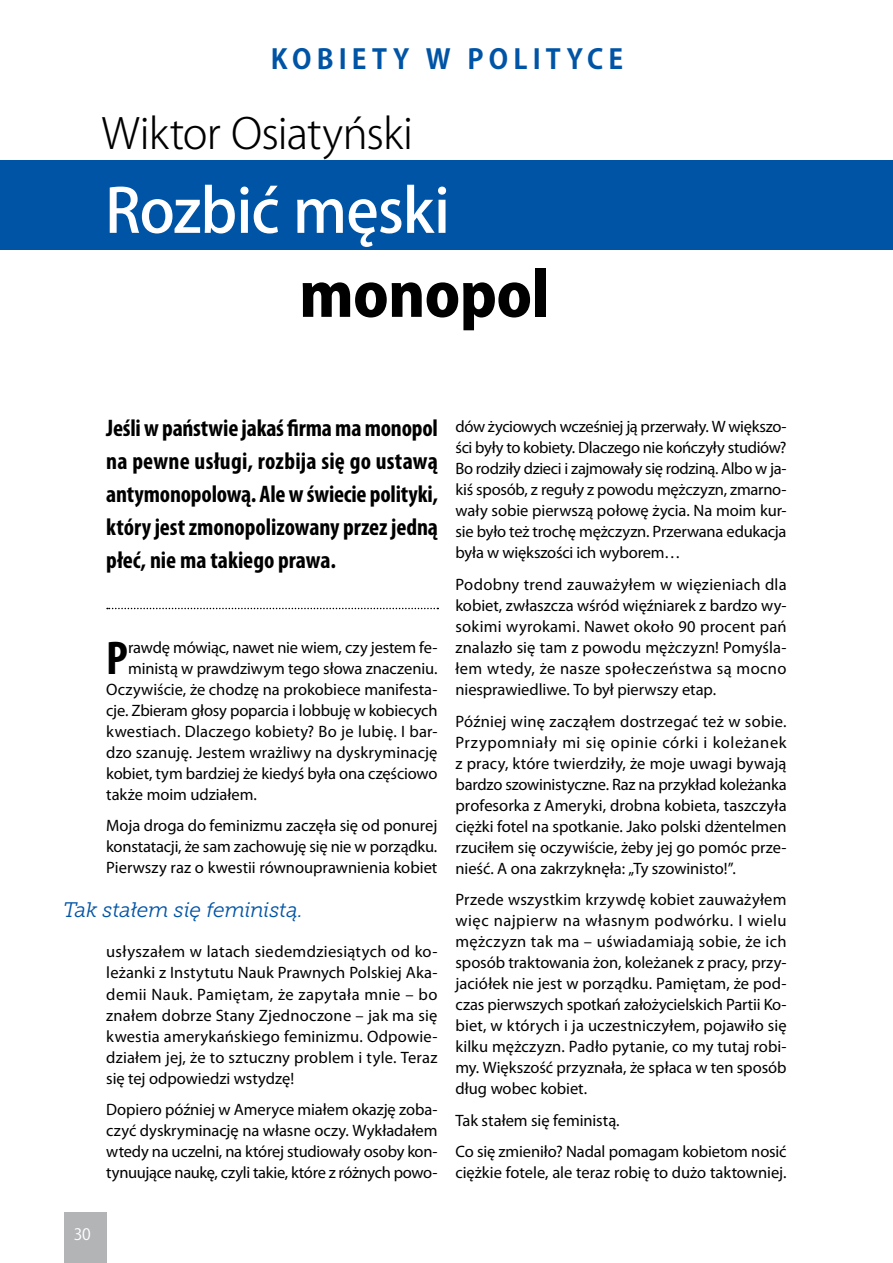
<style>
.page{position:relative;width:893px;height:1263px;background:#fff}
.page>*{position:absolute;margin:0;border:0;box-sizing:border-box;transform-origin:0 0}
.t1{font:500 60px "Koz Go Pr 6 N";letter-spacing:-.015em;color:#fff}
.t2{font:800 60px "Koz Go Pr 6 N";letter-spacing:-.01em;color:#000}
.t3{font:700 condensed 47.7px "Myriad Pro";color:#000}
.t4{font:300 42px "Koz Go Pr 6 N";letter-spacing:-.02em;color:#000}
.t5{font:700 27px "Koz Go Pr 6 N";letter-spacing:.19em;color:#0054a6}
.t6{font:700 condensed 24px/33px "Myriad Pro";color:#000;text-align:justify}
.t7{font:italic 21px "Museo Slab 300";letter-spacing:-.015em;color:#0054a6}
.t8{font:16.5px/21px "Myriad Pro";letter-spacing:-.005em;color:#000;text-align:justify}
.t9{font:16.5px "Myriad Pro";letter-spacing:.015em;color:#000}
.t10{font:15.6px "Koz Go Pr 6 N";color:#fff}
</style>
<div class="page">
<div style="left:64px;top:1212px;width:42px;height:51px;background:#b2b4b6"></div>
<svg style="left:107px;top:608px;width:331px;height:1px"></svg>
<div style="left:0;top:160px;width:893px;height:89px;background:#0054a6"></div>
<h3 class="t5" style="left:271px;top:44px;width:354px">KOBIETY W POLITYCE</h3>
<h3 class="t4" style="left:101px;top:110px;width:313px">Wiktor Osiatyński</h3>
<h1 class="t1" style="left:105px;top:177px;width:347px">Rozbić męski</h1>
<h1 class="t2" style="left:299px;top:261px;width:252px">monopol</h1>
<h3 class="t6" style="left:106px;top:411px;width:333px">Jeśli w państwie jakaś firma ma monopol na pewne usługi, rozbija się go ustawą antymonopolową. Ale w świecie polityki, który jest zmonopolizowany przez jedną płeć, nie ma takiego prawa.</h3>
<h2 class="t3" style="left:106px;top:628px;width:23px">P</h2>
<p class="t8" style="left:128px;top:637px;width:311px">rawdę mówiąc, nawet nie wiem, czy jestem fe-</p>
<p class="t8" style="left:128px;top:658px;width:311px">ministą w prawdziwym tego słowa znaczeniu.</p>
<p class="t8" style="left:106px;top:679px;width:333px">Oczywiście, że chodzę na prokobiece manifesta-</p>
<p class="t8" style="left:106px;top:700px;width:333px">cje. Zbieram głosy poparcia i lobbuję w kobiecych</p>
<p class="t9" style="left:106px;top:721px;width:333px">kwestiach. Dlaczego kobiety? Bo je lubię. I bar-</p>
<p class="t8" style="left:106px;top:742px;width:333px">dzo szanuję. Jestem wrażliwy na dyskryminację</p>
<p class="t8" style="left:106px;top:763px;width:333px">kobiet, tym bardziej że kiedyś była ona częściowo</p>
<p class="t8" style="left:106px;top:784px;width:152px">także moim udziałem.</p>
<p class="t8" style="left:106px;top:815px;width:333px">Moja droga do feminizmu zaczęła się od ponurej konstatacji, że sam zachowuję się nie w porządku.<br>Pierwszy raz o kwestii równouprawnienia kobiet</p>
<p class="t7" style="left:63px;top:898px;width:241px">Tak stałem się feministą.</p>
<p class="t8" style="left:106px;top:941px;width:333px">usłyszałem w latach siedemdziesiątych od ko&shy;leżanki z Instytutu Nauk Prawnych Polskiej Aka&shy;demii Nauk. Pamiętam, że zapytała mnie – bo znałem dobrze Stany Zjednoczone – jak ma się kwestia amerykańskiego feminizmu. Odpowie&shy;działem jej, że to sztuczny problem i tyle. Teraz się tej odpowiedzi wstydzę!</p>
<p class="t8" style="left:106px;top:1099px;width:333px">Dopiero później w Ameryce miałem okazję zoba&shy;czyć dyskryminację na własne oczy. Wykładałem wtedy na uczelni, na której studiowały osoby kon&shy;tynuujące naukę, czyli takie, które z różnych powo-</p>
<p class="t8" style="left:455px;top:416px;width:333px">dów życiowych wcześniej ją przerwały. W większo&shy;ści były to kobiety. Dlaczego nie kończyły studiów?<br>Bo rodziły dzieci i zajmowały się rodziną. Albo w ja&shy;kiś sposób, z reguły z powodu mężczyzn, zmarno&shy;wały sobie pierwszą połowę życia. Na moim kur&shy;sie było też trochę mężczyzn. Przerwana edukacja była w większości ich wyborem…</p>
<p class="t8" style="left:455px;top:574px;width:333px">Podobny trend zauważyłem w więzieniach dla kobiet, zwłaszcza wśród więźniarek z bardzo wy&shy;sokimi wyrokami. Nawet około 90 procent pań znalazło się tam z powodu mężczyzn! Pomyśla&shy;łem wtedy, że nasze społeczeństwa są mocno niesprawiedliwe. To był pierwszy etap.</p>
<p class="t8" style="left:455px;top:710px;width:333px">Później winę zacząłem dostrzegać też w sobie.<br>Przypomniały mi się opinie córki i koleżanek z pracy, które twierdziły, że moje uwagi bywają bardzo szowinistyczne. Raz na przykład koleżanka profesorka z Ameryki, drobna kobieta, taszczyła ciężki fotel na spotkanie. Jako polski dżentelmen rzuciłem się oczywiście, żeby jej go pomóc prze&shy;nieść. A ona zakrzyknęła: „Ty szowinisto!”.</p>
<p class="t8" style="left:455px;top:889px;width:333px">Przede wszystkim krzywdę kobiet zauważyłem więc najpierw na własnym podwórku. I wielu mężczyzn tak ma – uświadamiają sobie, że ich sposób traktowania żon, koleżanek z pracy, przy&shy;jaciółek nie jest w porządku. Pamiętam, że pod&shy;czas pierwszych spotkań założycielskich Partii Ko&shy;biet, w których i ja uczestniczyłem, pojawiło się kilku mężczyzn. Padło pytanie, co my tutaj robi&shy;my. Większość przyznała, że spłaca w ten sposób dług wobec kobiet.</p>
<p class="t8" style="left:455px;top:1104px;width:333px;line-height:31.5px">Tak stałem się feministą.<br>Co się zmieniło? Nadal pomagam kobietom nosić</p>
<p class="t8" style="left:455px;top:1162px;width:333px">ciężkie fotele, ale teraz robię to dużo taktowniej.</p>
<p class="t10" style="left:74px;top:1225px;width:19px">30</p>
</div>
